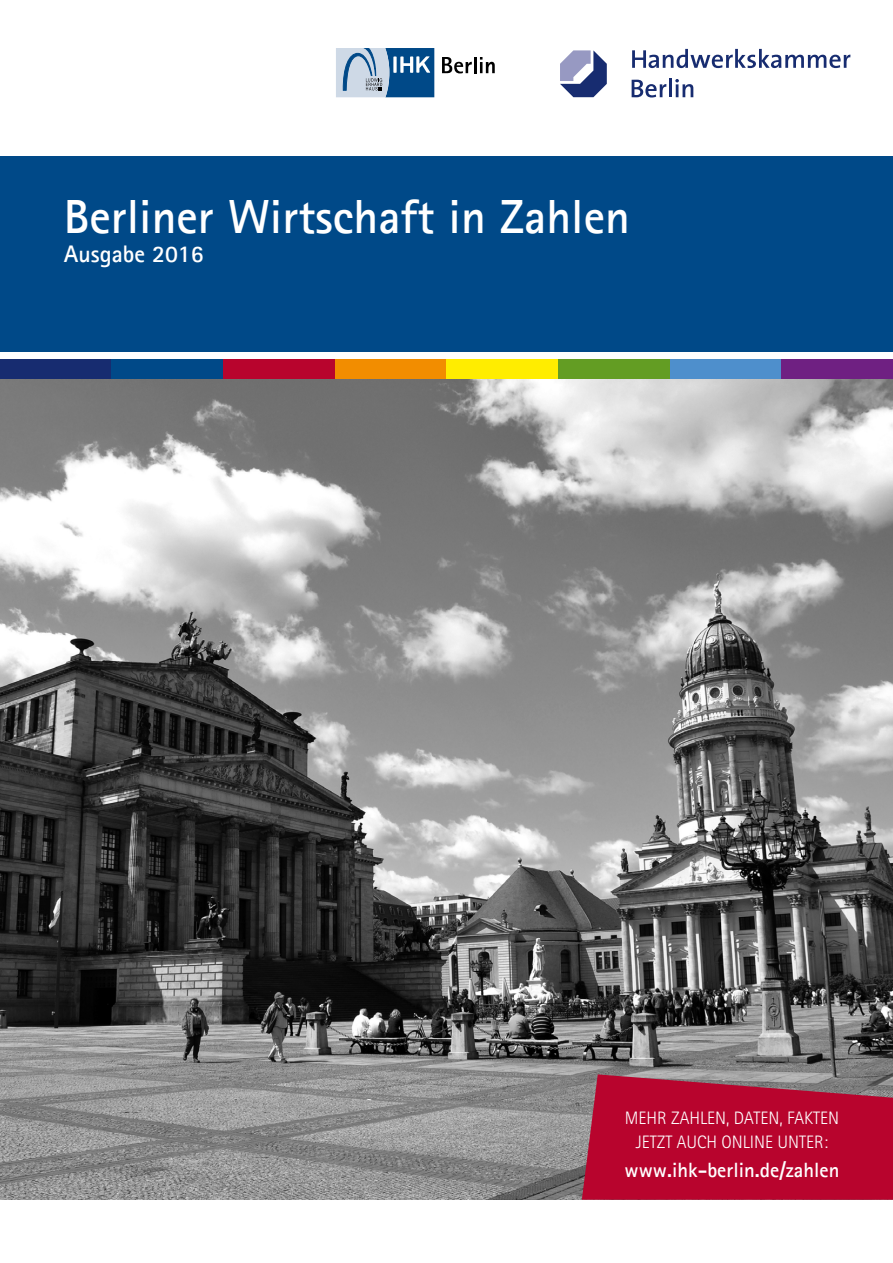
<style>
.page{position:relative;width:893px;height:1263px;background:#fff}
.page>*{position:absolute;margin:0;border:0;box-sizing:border-box;transform-origin:0 0}
.t1{font:700 48px "Agfa Rotis Sans Serif";color:#fff}
.t2{font:700 24px "Agfa Rotis Sans Serif";color:#fff}
.t3{font:700 20.7px "Agfa Rotis Sans Serif";color:#fff}
.t4{font:300 18px/24px "Rotis Sans Serif Pro";color:#fff;text-align:center}
</style>
<div class="page">
<svg style="left:442px;top:57px;width:53px;height:16px"></svg>
<svg style="left:336px;top:48px;width:98px;height:49px;background:#6d95b8"></svg>
<svg style="left:560px;top:50px;width:47px;height:47px"></svg>
<svg style="left:632px;top:49px;width:218px;height:19px"></svg>
<svg style="left:632px;top:80px;width:34px;height:18px"></svg>
<hr style="left:669px;top:78px;width:3px;height:19px;background:#172c70">
<svg style="left:675px;top:79px;width:18px;height:18px"></svg>
<div style="left:0;top:156px;width:893px;height:195px;background:#004988"></div>
<div style="left:0;top:360px;width:112px;height:19px;background:#172c70"></div>
<div style="left:112px;top:360px;width:111px;height:19px;background:#004988"></div>
<div style="left:223px;top:360px;width:112px;height:19px;background:#b8042d"></div>
<div style="left:335px;top:360px;width:111px;height:19px;background:#f28d00"></div>
<div style="left:446px;top:360px;width:112px;height:19px;background:#ffed00"></div>
<div style="left:558px;top:360px;width:112px;height:19px;background:#639d23"></div>
<div style="left:670px;top:360px;width:111px;height:19px;background:#4e8fcc"></div>
<div style="left:781px;top:360px;width:112px;height:19px;background:#6f2082"></div>
<img style="left:0;top:379px;width:893px;height:821px">
<svg style="left:582px;top:1074px;width:311px;height:126px;background:#b21438"></svg>
<h1 class="t1" style="left:64px;top:187px;width:568px">Berliner Wirtschaft in Zahlen</h1>
<h2 class="t2" style="left:64px;top:239px;width:141px">Ausgabe 2016</h2>
<p class="t4" style="left:625px;top:1107px;width:216px">MEHR ZAHLEN, DATEN, FAKTEN<br>JETZT AUCH ONLINE UNTER:</p>
<p class="t3" style="left:624px;top:1156px;width:217px">www.ihk-berlin.de/zahlen</p>
</div>
